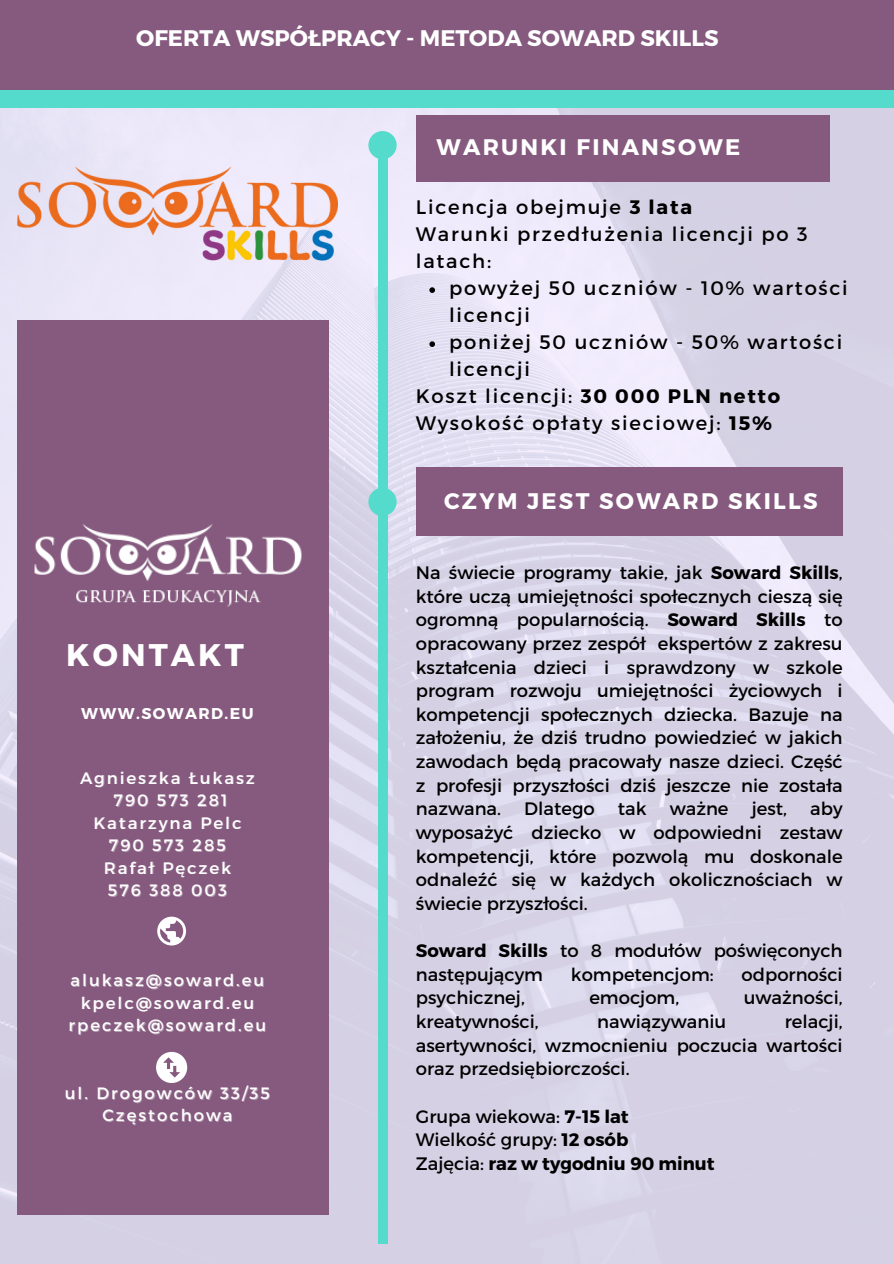
<style>
.page{position:relative;width:894px;height:1264px;background:#fff}
.page>*{position:absolute;margin:0;border:0;box-sizing:border-box;transform-origin:0 0}
.t1{font:700 31.2px "Montserrat";letter-spacing:.1em;color:#fff}
.t2{font:700 22.5px "Montserrat";letter-spacing:.1em;color:#fff}
.t3{font:700 22.5px "Montserrat";color:#fff}
.t4{font:19.5px/27px "Montserrat";letter-spacing:.09em;color:#000}
.t5{font:18px/23.7px "Montserrat";color:#000;text-align:justify}
.t6{font:16.5px "Montserrat";letter-spacing:.125em;color:#fff}
.t7{font:700 15.6px "Montserrat";letter-spacing:.09em;color:#fff}
.s1{font-weight:700}
</style>
<div class="page">
<img style="left:0;top:107px;width:893px;height:1156px">
<div style="left:17px;top:320px;width:311px;height:894px;background:#855a7e"></div>
<div style="left:379px;top:132px;width:8px;height:1111px;background:#55dbcb"></div>
<div style="left:368px;top:131px;width:28px;height:28px;background:#55dbcb;border-radius:50%"></div>
<div style="left:368px;top:488px;width:28px;height:28px;background:#55dbcb;border-radius:50%"></div>
<svg style="left:157px;top:916px;width:29px;height:29px"></svg>
<svg style="left:156px;top:1051px;width:31px;height:31px"></svg>
<img style="left:34px;top:524px;width:268px;height:83px">
<div style="left:416px;top:115px;width:412px;height:67px;background:#855a7e"></div>
<div style="left:0;top:0;width:893px;height:107px;background:#55dbcb"></div>
<div style="left:0;top:0;width:893px;height:89px;background:#855a7e"></div>
<div style="left:416px;top:467px;width:426px;height:69px;background:#855a7e"></div>
<img style="left:17px;top:161px;width:321px;height:106px">
<svg style="left:429px;top:287px;width:6px;height:6px"></svg>
<svg style="left:429px;top:341px;width:6px;height:6px"></svg>
<p class="t3" style="left:136px;top:23px;width:583px">OFERTA WSPÓŁPRACY - METODA SOWARD SKILLS</p>
<h1 class="t2" style="left:436px;top:132px;width:305px">WARUNKI FINANSOWE</h1>
<h4 class="t4" style="left:416px;top:193px;width:393px">Licencja obejmuje <span class="s1">3 lata<br></span>Warunki przedłużenia licencji po 3 latach:</h4>
<p class="t4" style="left:449px;top:274px;width:400px">powyżej 50 uczniów - 10% wartości licencji</p>
<p class="t4" style="left:449px;top:328px;width:394px">poniżej 50 uczniów - 50% wartości licencji</p>
<p class="t4" style="left:416px;top:382px;width:366px">Koszt licencji: <span class="s1">30 000 PLN netto</span></p>
<p class="t4" style="left:416px;top:409px;width:358px">Wysokość opłaty sieciowej: <span class="s1">15%</span></p>
<p class="t1" style="left:66px;top:634px;width:179px">KONTAKT</p>
<p class="t7" style="left:81px;top:703px;width:174px">WWW.SOWARD.EU</p>
<p class="t6" style="left:80px;top:767px;width:176px">Agnieszka Łukasz</p>
<p class="t6" style="left:114px;top:789px;width:115px">790 573 281</p>
<p class="t6" style="left:93px;top:812px;width:149px">Katarzyna Pelc</p>
<p class="t6" style="left:109px;top:834px;width:118px">790 573 285</p>
<p class="t6" style="left:104px;top:857px;width:128px">Rafał Pęczek</p>
<p class="t6" style="left:108px;top:879px;width:120px">576 388 003</p>
<p class="t6" style="left:70px;top:969px;width:195px">alukasz@soward.eu</p>
<p class="t6" style="left:81px;top:992px;width:175px">kpelc@soward.eu</p>
<h2 class="t6" style="left:69px;top:1014px;width:199px">rpeczek@soward.eu</h2>
<h3 class="t6" style="left:65px;top:1082px;width:207px">ul. Drogowców 33/35</h3>
<p class="t6" style="left:102px;top:1104px;width:131px">Częstochowa</p>
<h2 class="t2" style="left:444px;top:486px;width:375px">CZYM JEST SOWARD SKILLS</h2>
<p class="t5" style="left:416px;top:560px;width:428px">Na świecie programy takie, jak <span class="s1">Soward Skills</span>, które uczą umiejętności społecznych cieszą się ogromną popularnością. <span class="s1">Soward Skills</span> to opracowany przez zespół ekspertów z zakresu kształcenia dzieci i sprawdzony w szkole program rozwoju umiejętności życiowych i kompetencji społecznych dziecka. Bazuje na założeniu, że dziś trudno powiedzieć w jakich zawodach będą pracowały nasze dzieci. Część z profesji przyszłości dziś jeszcze nie została nazwana.</p>
<p class="t5" style="left:524px;top:796px;width:72px">Dlatego</p>
<p class="t5" style="left:617px;top:796px;width:30px">tak</p>
<p class="t5" style="left:669px;top:796px;width:60px">ważne</p>
<p class="t5" style="left:751px;top:796px;width:37px">jest,</p>
<p class="t5" style="left:416px;top:796px;width:428px;text-indent:394px">aby wyposażyć dziecko w odpowiedni zestaw kompetencji, które pozwolą mu doskonale odnaleźć się w każdych okolicznościach w świecie przyszłości.</p>
<h3 class="t5" style="left:416px;top:938px;width:428px"><span class="s1">Soward Skills</span> to 8 modułów poświęconych następującym</h3>
<h3 class="t5" style="left:571px;top:961px;width:144px">kompetencjom:</h3>
<h3 class="t5" style="left:741px;top:961px;width:103px">odporności</h3>
<h3 class="t5" style="left:416px;top:985px;width:110px">psychicznej,</h3>
<h3 class="t5" style="left:589px;top:985px;width:91px">emocjom,</h3>
<h3 class="t5" style="left:743px;top:985px;width:100px">uważności,</h3>
<h3 class="t5" style="left:416px;top:1008px;width:124px">kreatywności,</h3>
<h3 class="t5" style="left:597px;top:1008px;width:130px">nawiązywaniu</h3>
<h3 class="t5" style="left:416px;top:1008px;width:428px;text-indent:369px">relacji, asertywności, wzmocnieniu poczucia wartości oraz przedsiębiorczości.</h3>
<p class="t5" style="left:416px;top:1103px;width:300px;text-align:left">Grupa wiekowa: <span class="s1">7-15 lat<br></span>Wielkość grupy: <span class="s1">12 osób<br></span>Zajęcia: <span class="s1">raz w tygodniu 90 minut</span></p>
</div>
